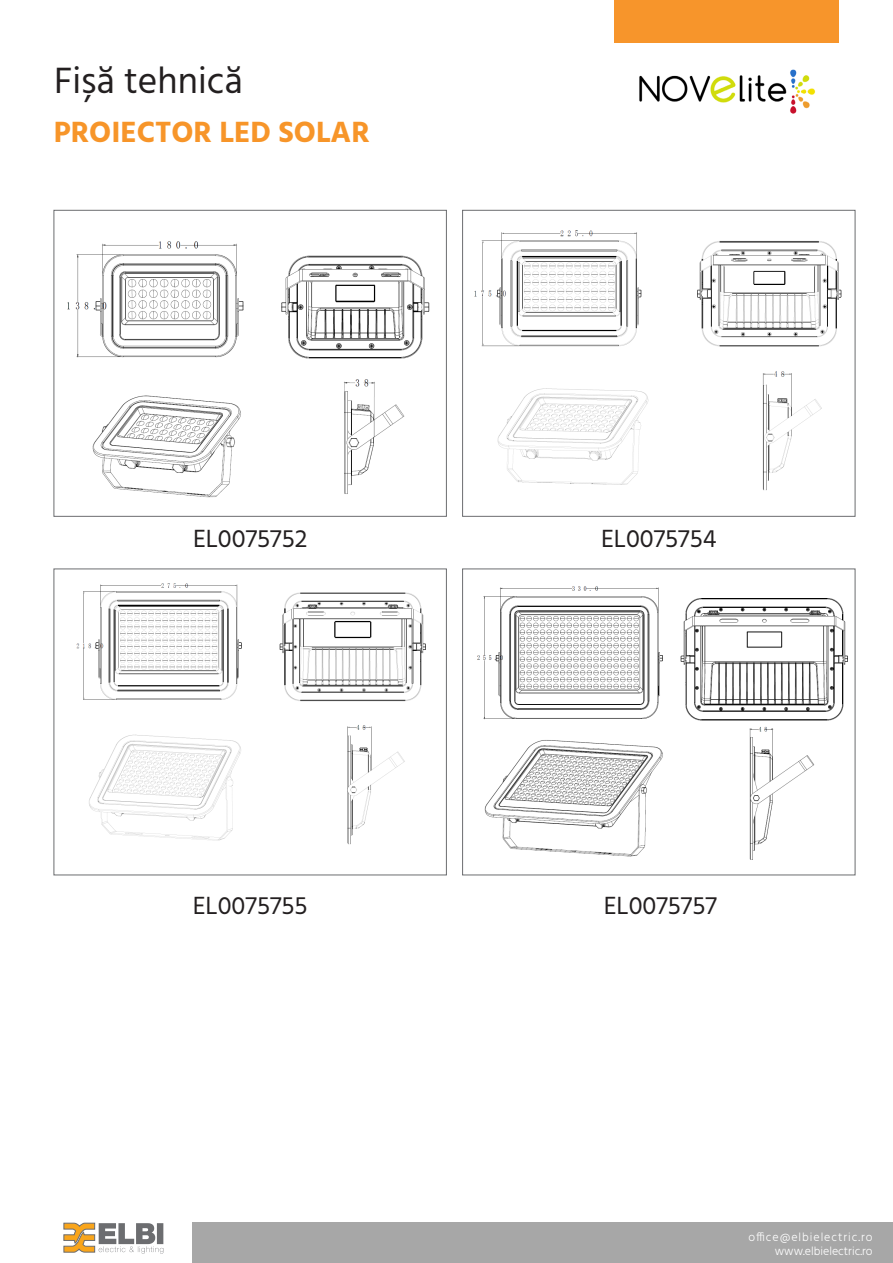
<style>
.page{position:relative;width:893px;height:1263px;background:#fff}
.page>*{position:absolute;margin:0;border:0;box-sizing:border-box;transform-origin:0 0}
.t1{font:37.5px "Hind";color:#231f20}
.t2{font:700 30px "Hind";color:#f79529}
.t3{font:25.5px "Hind";color:#231f20}
.Titlu{font:300 12px/13.5px "Hind";letter-spacing:.04em;color:#fff;text-align:right}
</style>
<div class="page">
<div style="left:192px;top:1223px;width:701px;height:40px;background:#a7a7a7"></div>
<img style="left:639px;top:70px;width:177px;height:44px">
<div style="left:614px;top:0;width:225px;height:43px;background:#f7952b"></div>
<svg style="left:63px;top:1223px;width:100px;height:30px"></svg>
<img style="left:67px;top:241px;width:363px;height:257px">
<div style="left:54px;top:210px;width:393px;height:306px;border:1px solid #6c6d70"></div>
<img style="left:474px;top:230px;width:368px;height:261px">
<div style="left:462px;top:210px;width:393px;height:306px;border:1px solid #6c6d70"></div>
<img style="left:76px;top:583px;width:350px;height:262px">
<img style="left:477px;top:586px;width:371px;height:274px">
<p class="t1" style="left:54px;top:56px;width:190px">Fișă tehnică</p>
<p class="t2" style="left:54px;top:114px;width:317px">PROIECTOR LED SOLAR</p>
<p class="t3" style="left:193px;top:521px;width:116px">EL0075752</p>
<p class="t3" style="left:601px;top:521px;width:117px">EL0075754</p>
<p class="t3" style="left:193px;top:889px;width:116px">EL0075755</p>
<p class="t3" style="left:604px;top:889px;width:115px">EL0075757</p>
<p class="Titlu" style="left:748px;top:1231px;width:126px">office@elbielectric.ro www.elbielectric.ro</p>
</div>
